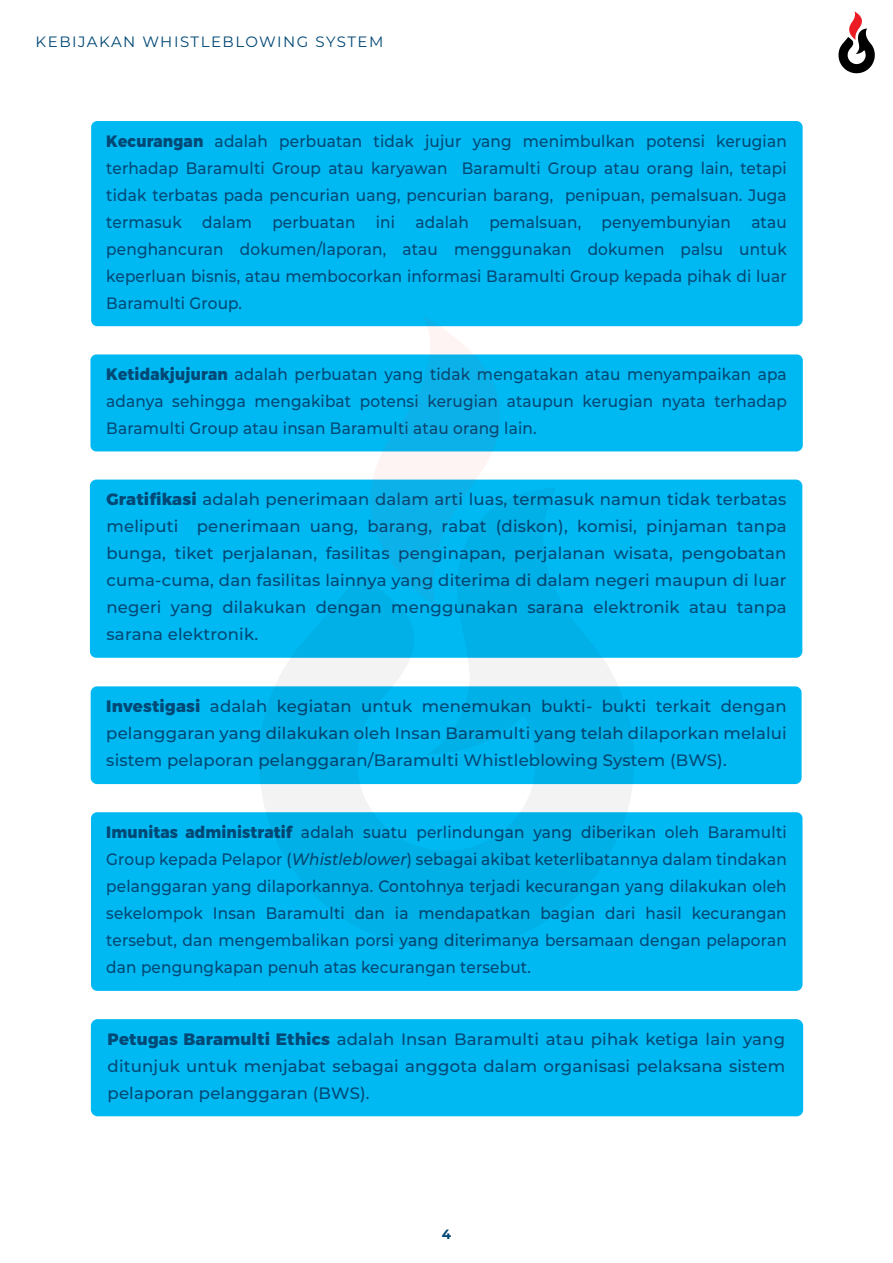
<style>
.page{position:relative;width:893px;height:1263px;background:#fff}
.page>*{position:absolute;margin:0;border:0;box-sizing:border-box;transform-origin:0 0}
.t1{font:500 16.5px/27px "Montserrat";letter-spacing:.01em;color:#004875;text-align:justify;scale:.93 1}
.t2{font:500 16.5px/27px "Montserrat";letter-spacing:.01em;color:#004875;text-align:justify}
.t3{font:15px "Montserrat";letter-spacing:.1em;color:#004875}
.t4{font:700 13.5px "Montserrat";color:#004875}
.s1{font-weight:800}
.s2{font-style:italic}
</style>
<div class="page">
<div style="left:91px;top:121px;width:712px;height:205px;background:#00b9f2;border-radius:6px"></div>
<div style="left:90px;top:354px;width:713px;height:97px;background:#00b9f2;border-radius:6px"></div>
<div style="left:90px;top:480px;width:712px;height:178px;background:#00b9f2;border-radius:6px"></div>
<div style="left:91px;top:686px;width:711px;height:98px;background:#00b9f2;border-radius:6px"></div>
<div style="left:91px;top:812px;width:711px;height:179px;background:#00b9f2;border-radius:6px"></div>
<div style="left:91px;top:1019px;width:712px;height:97px;background:#00b9f2;border-radius:7px"></div>
<svg style="left:369px;top:316px;width:133px;height:169px"></svg>
<svg style="left:259px;top:485px;width:375px;height:464px"></svg>
<svg style="left:838px;top:11px;width:37px;height:62px"></svg>
<p class="t3" style="left:36px;top:31px;width:349px">KEBIJAKAN WHISTLEBLOWING SYSTEM</p>
<p class="t1" style="left:106px;top:127px;width:733px"><span class="s1">Kecurangan</span> adalah perbuatan tidak jujur yang menimbulkan potensi kerugian terhadap Baramulti Group atau karyawan Baramulti Group atau orang lain, tetapi tidak terbatas pada pencurian uang, pencurian barang, penipuan, pemalsuan. Juga termasuk dalam perbuatan ini adalah pemalsuan, penyembunyian atau penghancuran dokumen/laporan, atau menggunakan dokumen palsu untuk keperluan bisnis, atau membocorkan informasi Baramulti Group kepada pihak di luar Baramulti Group.</p>
<p class="t1" style="left:106px;top:360px;width:733px"><span class="s1">Ketidakjujuran</span> adalah perbuatan yang tidak mengatakan atau menyampaikan apa adanya sehingga mengakibat potensi kerugian ataupun kerugian nyata terhadap Baramulti Group atau insan Baramulti atau orang lain.</p>
<p class="t2" style="left:107px;top:485px;width:681px"><span class="s1">Gratifikasi</span> adalah penerimaan dalam arti luas, termasuk namun tidak terbatas meliputi penerimaan uang, barang, rabat (diskon), komisi, pinjaman tanpa bunga, tiket perjalanan, fasilitas penginapan, perjalanan wisata, pengobatan cuma-cuma, dan fasilitas lainnya yang diterima di dalam negeri maupun di luar negeri yang dilakukan dengan menggunakan sarana elektronik atau tanpa sarana elektronik.</p>
<p class="t2" style="left:106px;top:692px;width:682px"><span class="s1">Investigasi</span> adalah kegiatan untuk menemukan bukti- bukti terkait dengan pelanggaran yang dilakukan oleh Insan Baramulti yang telah dilaporkan melalui sistem pelaporan pelanggaran/Baramulti Whistleblowing System (BWS).</p>
<p class="t1" style="left:106px;top:818px;width:733px"><span class="s1">Imunitas administratif</span> adalah suatu perlindungan yang diberikan oleh Baramulti Group kepada Pelapor (<span class="s2">Whistleblower</span>) sebagai akibat keterlibatannya dalam tindakan pelanggaran yang dilaporkannya. Contohnya terjadi kecurangan yang dilakukan oleh sekelompok Insan Baramulti dan ia mendapatkan bagian dari hasil kecurangan tersebut, dan mengembalikan porsi yang diterimanya bersamaan dengan pelaporan dan pengungkapan penuh atas kecurangan tersebut.</p>
<p class="t2" style="left:108px;top:1025px;width:679px"><span class="s1">Petugas Baramulti Ethics</span> adalah Insan Baramulti atau pihak ketiga lain yang ditunjuk untuk menjabat sebagai anggota dalam organisasi pelaksana sistem pelaporan pelanggaran (BWS).</p>
<p class="t4" style="left:442px;top:1225px;width:11px">4</p>
</div>
